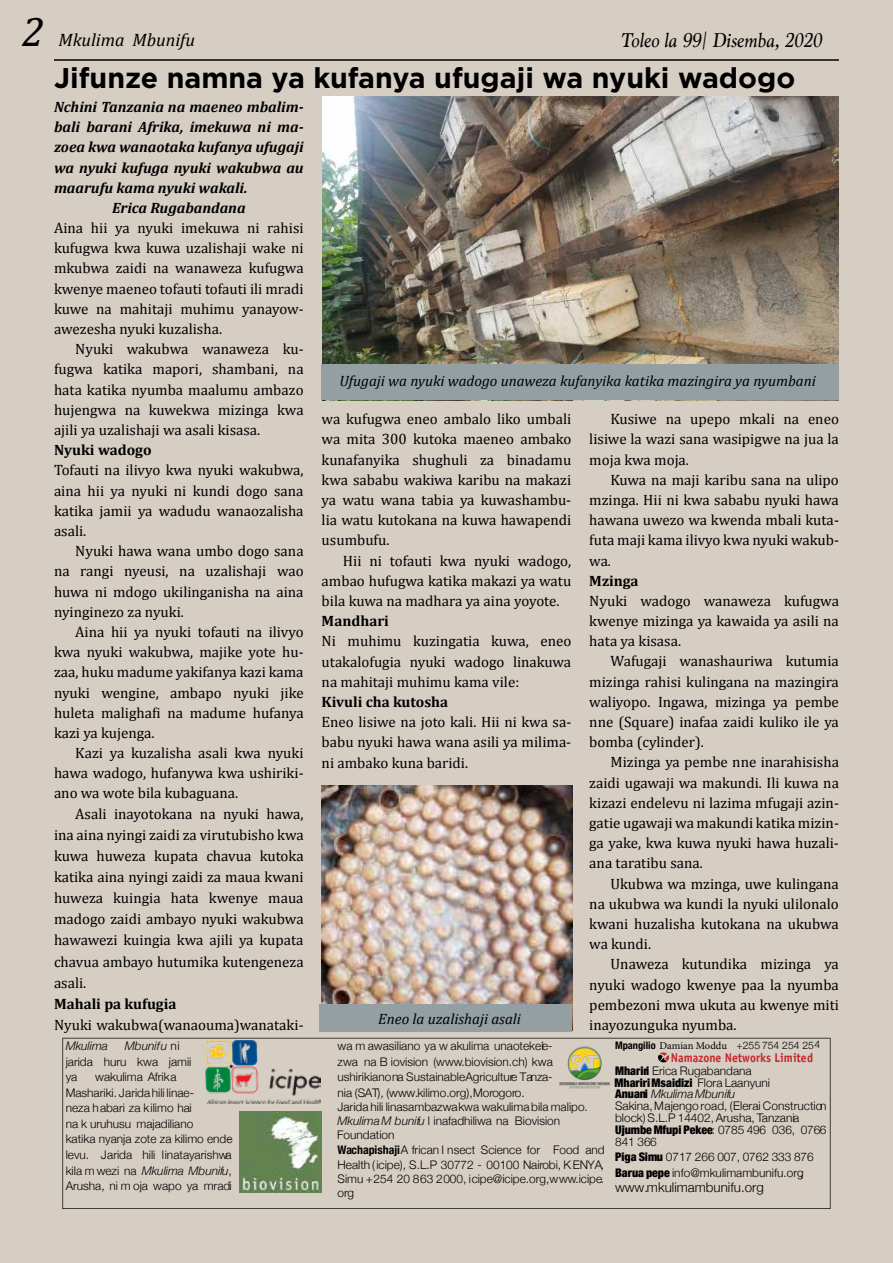
<style>
.page{position:relative;width:893px;height:1263px;background:#fff}
.page>*{position:absolute;margin:0;border:0;box-sizing:border-box;transform-origin:0 0}
.t1{font:italic 42px "Cambria";color:#000}
.t2{font:700 28.5px "Gotham";color:#000}
.t3{font:italic 21px "Marion";color:#000101}
.t4{font:italic 18px "Cambria";color:#000}
.t5{font:15px/20.2px "Cambria";color:#000;text-align:justify}
.t6{font:italic 700 15px "Cambria";color:#000}
.t7{font:italic 15px "Cambria";color:#000}
.t8{font:700 15px "Cambria";color:#000}
.t9{font:300 13.35px "Helvetica Neue";color:#000}
.t10{font:700 12.75px "Officina Sans";color:#c8252c;scale:.92 1}
.t11{font:300 11.85px/15.6px "Helvetica Neue";color:#000}
.t12{font:900 condensed 11.85px "Helvetica Neue";color:#000}
.t13{font:italic 300 11.85px "Helvetica Neue";color:#000}
.t14{font:10.5px "Minion Pro";color:#000}
.t15{font:300 10.35px "Helvetica Neue";color:#000}
.s1{font-style:italic}
.s2{font-weight:700;font-stretch:condensed}
.s3{font-family:"Helvetica Neue";font-weight:700;font-stretch:condensed;font-size:10.35px}
.s4{font-weight:300;font-stretch:normal}
.s5{font-weight:900;font-stretch:condensed}
</style>
<div class="page">
<div style="left:0;top:0;width:893px;height:1262px;background:#d6cdc3"></div>
<svg style="left:62px;top:1038px;width:768px;height:171px"></svg>
<svg style="left:658px;top:1052px;width:11px;height:10px"></svg>
<img style="left:240px;top:1111px;width:81px;height:82px">
<img style="left:206px;top:1040px;width:114px;height:64px">
<hr style="left:54px;top:59px;width:785px;height:2px;background:#000">
<img style="left:557px;top:1038px;width:55px;height:57px">
<img style="left:322px;top:97px;width:516px;height:267px">
<div style="left:321px;top:364px;width:517px;height:36px;background:#949fa3"></div>
<img style="left:322px;top:785px;width:250px;height:219px">
<div style="left:320px;top:1004px;width:252px;height:27px;background:#949fa3"></div>
<h1 class="t1" style="left:22px;top:2px;width:24px">2</h1>
<p class="t4" style="left:58px;top:28px;width:138px">Mkulima Mbunifu</p>
<h3 class="t3" style="left:621px;top:27px;width:202px">Toleo la 99| Disemba, 2020</h3>
<h2 class="t2" style="left:54px;top:59px;width:743px">Jifunze namna ya kufanya ufugaji wa nyuki wadogo</h2>
<p class="t6" style="left:54px;top:96px;width:251px">Nchini Tanzania na maeneo mbalim-</p>
<p class="t6" style="left:54px;top:116px;width:251px">bali barani Afrika, imekuwa ni ma-</p>
<p class="t6" style="left:54px;top:137px;width:251px">zoea kwa wanaotaka kufanya ufugaji</p>
<p class="t6" style="left:54px;top:157px;width:251px">wa nyuki kufuga nyuki wakubwa au</p>
<p class="t6" style="left:54px;top:177px;width:195px">maarufu kama nyuki wakali.</p>
<p class="t6" style="left:112px;top:197px;width:135px">Erica Rugabandana</p>
<p class="t5" style="left:54px;top:218px;width:251px">Aina hii ya nyuki imekuwa ni rahisi kufugwa kwa kuwa uzalishaji wake ni mkubwa zaidi na wanaweza kufugwa kwenye maeneo tofauti tofauti ili mradi kuwe na mahitaji muhimu yanayow&shy;awezesha nyuki kuzalisha.</p>
<p class="t5" style="left:54px;top:339px;width:251px;text-indent:21px">Nyuki wakubwa wanaweza ku&shy;fugwa katika mapori, shambani, na hata katika nyumba maalumu ambazo hujengwa na kuwekwa mizinga kwa ajili ya uzalishaji wa asali kisasa.</p>
<p class="t8" style="left:54px;top:439px;width:99px">Nyuki wadogo</p>
<p class="t5" style="left:54px;top:460px;width:251px">Tofauti na ilivyo kwa nyuki wakubwa, aina hii ya nyuki ni kundi dogo sana katika jamii ya wadudu wanaozalisha asali.</p>
<p class="t5" style="left:54px;top:541px;width:251px;text-indent:21px">Nyuki hawa wana umbo dogo sana na rangi nyeusi, na uzalishaji wao huwa ni mdogo ukilinganisha na aina nyinginezo za nyuki.</p>
<p class="t5" style="left:54px;top:622px;width:251px;text-indent:21px">Aina hii ya nyuki tofauti na ilivyo kwa nyuki wakubwa, majike yote hu&shy;zaa, huku madume yakifanya kazi kama nyuki wengine, ambapo nyuki jike huleta malighafi na madume hufanya kazi ya kujenga.</p>
<p class="t5" style="left:54px;top:743px;width:251px;text-indent:21px">Kazi ya kuzalisha asali kwa nyuki hawa wadogo, hufanywa kwa ushiriki&shy;ano wa wote bila kubaguana.</p>
<p class="t5" style="left:54px;top:804px;width:251px;line-height:21px;text-indent:21px">Asali inayotokana na nyuki hawa, ina aina nyingi zaidi za virutubisho kwa kuwa huweza kupata chavua kutoka katika aina nyingi zaidi za maua kwani huweza kuingia hata kwenye maua madogo zaidi ambayo nyuki wakubwa hawawezi kuingia kwa ajili ya kupata chavua ambayo hutumika kutengeneza asali.</p>
<p class="t8" style="left:54px;top:993px;width:124px">Mahali pa kufugia</p>
<p class="t5" style="left:54px;top:1014px;width:251px">Nyuki wakubwa(wanaouma)wanataki-</p>
<p class="t11" style="left:66px;top:1037px;width:127px;text-indent:59px"><span class="s1">Mbunifu</span> ni jarida huru kwa jamii ya</p>
<p class="t13" style="left:66px;top:1036px;width:44px">Mkulima</p>
<p class="t11" style="left:66px;top:1068px;width:168px;text-indent:30px">wakulima Afrika<br>Mashariki. Jarida hili linae-<br>neza habari za kilimo hai<br>na k uruhusu majadiliano<br>katika nyanja zote za kilimo ende&shy;levu. Jarida hili linatayarishwa kila m wezi na <span class="s1">Mkulima Mbunifu</span>,<br>Arusha, ni m oja wapo ya mradi</p>
<p class="t7" style="left:339px;top:371px;width:478px">Ufugaji wa nyuki wadogo unaweza kufanyika katika mazingira ya nyumbani</p>
<p class="t5" style="left:322px;top:409px;width:251px">wa kufugwa eneo ambalo liko umbali wa mita 300 kutoka maeneo ambako kunafanyika shughuli za binadamu kwa sababu wakiwa karibu na makazi ya watu wana tabia ya kuwashambu&shy;lia watu kutokana na kuwa hawapendi usumbufu.</p>
<p class="t5" style="left:322px;top:550px;width:251px;text-indent:21px">Hii ni tofauti kwa nyuki wadogo, ambao hufugwa katika makazi ya watu bila kuwa na madhara ya aina yoyote.</p>
<p class="t8" style="left:322px;top:610px;width:69px">Mandhari</p>
<p class="t5" style="left:322px;top:631px;width:251px">Ni muhimu kuzingatia kuwa, eneo utakalofugia nyuki wadogo linakuwa na mahitaji muhimu kama vile:</p>
<p class="t8" style="left:322px;top:691px;width:128px">Kivuli cha kutosha</p>
<p class="t5" style="left:322px;top:712px;width:251px">Eneo lisiwe na joto kali. Hii ni kwa sa&shy;babu nyuki hawa wana asili ya milima&shy;ni ambako kuna baridi.</p>
<p class="t7" style="left:378px;top:1008px;width:144px">Eneo la uzalishaji asali</p>
<p class="t5" style="left:589px;top:409px;width:251px;text-indent:21px">Kusiwe na upepo mkali na eneo lisiwe la wazi sana wasipigwe na jua la moja kwa moja.</p>
<p class="t5" style="left:589px;top:469px;width:251px;text-indent:21px">Kuwa na maji karibu sana na ulipo mzinga. Hii ni kwa sababu nyuki hawa hawana uwezo wa kwenda mbali kuta&shy;futa maji kama ilivyo kwa nyuki wakub&shy;wa.</p>
<p class="t8" style="left:589px;top:570px;width:51px">Mzinga</p>
<p class="t5" style="left:589px;top:591px;width:251px">Nyuki wadogo wanaweza kufugwa kwenye mizinga ya kawaida ya asili na hata ya kisasa.</p>
<p class="t5" style="left:589px;top:651px;width:251px;text-indent:21px">Wafugaji wanashauriwa kutumia mizinga rahisi kulingana na mazingira waliyopo. Ingawa, mizinga ya pembe nne (Square) inafaa zaidi kuliko ile ya bomba (cylinder).</p>
<p class="t5" style="left:589px;top:752px;width:251px;text-indent:21px">Mizinga ya pembe nne inarahisisha zaidi ugawaji wa makundi. Ili kuwa na kizazi endelevu ni lazima mfugaji azin&shy;gatie ugawaji wa makundi katika mizin&shy;ga yake, kwa kuwa nyuki hawa huzali&shy;ana taratibu sana.</p>
<p class="t5" style="left:589px;top:873px;width:251px;text-indent:21px">Ukubwa wa mzinga, uwe kulingana na ukubwa wa kundi la nyuki ulilonalo kwani huzalisha kutokana na ukubwa wa kundi.</p>
<p class="t5" style="left:589px;top:954px;width:251px;text-indent:21px">Unaweza kutundika mizinga ya nyuki wadogo kwenye paa la nyumba pembezoni mwa ukuta au kwenye miti inayozunguka nyumba.</p>
<p class="t11" style="left:338px;top:1037px;width:217px;text-align:justify">wa m awasiliano ya w akulima unaotekele&shy;zwa na B iovision (www.biovision.ch) kwa ushirikiano na Sustainable Agriculture Tanza&shy;nia (SAT), (www.kilimo.org),Morogoro.</p>
<p class="t11" style="left:338px;top:1098px;width:252px;line-height:14.4px">Jarida hili linasambazwakwa wakulima bila malipo.<br><span class="s1">Mkulima M bunifu</span> l inafadhiliwa na Biovision</p>
<p class="t11" style="left:338px;top:1142px;width:269px;line-height:14.4px;text-align:justify"><span class="s2">Wachapishaji</span> A frican I nsect Science for Food and Health (icipe), S.L.P 30772 - 00100 Nairobi, KENYA, Simu +254 20 863 2000, icipe@icipe.org,www.icipe. org</p>
<p class="t11" style="left:337px;top:1126px;width:59px">Foundation</p>
<p class="t14" style="left:615px;top:1038px;width:113px"><span class="s3">Mpangilio</span> Damian Moddu</p>
<p class="t15" style="left:737px;top:1036px;width:85px">+255 754 254 254</p>
<p class="t10" style="left:671px;top:1049px;width:156px">Namazone Networks Limited</p>
<p class="t12" style="left:614px;top:1073px;width:157px">Mhariri Msaidizi <span class="s4">Flora Laanyuni</span></p>
<p class="t11" style="left:615px;top:1058px;width:138px;line-height:23.2px"><span class="s5">Mhariri</span> Erica Rugabandana<br><span class="s5">Anuani</span> <span class="s1">Mkulima Mbunifu</span></p>
<p class="t11" style="left:615px;top:1099px;width:213px;line-height:11.9px">Sakina, Majengo road, (Elerai Construction block) S.L.P 14402, Arusha, Tanzania<br><span class="s5">Ujumbe Mfupi Pekee</span>: 0785 496 036, 0766<br>841 366</p>
<p class="t11" style="left:615px;top:1148px;width:200px"><span class="s5">Piga Simu</span> 0717 266 007, 0762 333 876<br><span class="s5">Barua pepe</span> info@mkulimambunifu.org,</p>
<p class="t9" style="left:615px;top:1177px;width:150px">www.mkulimambunifu.org</p>
</div>
